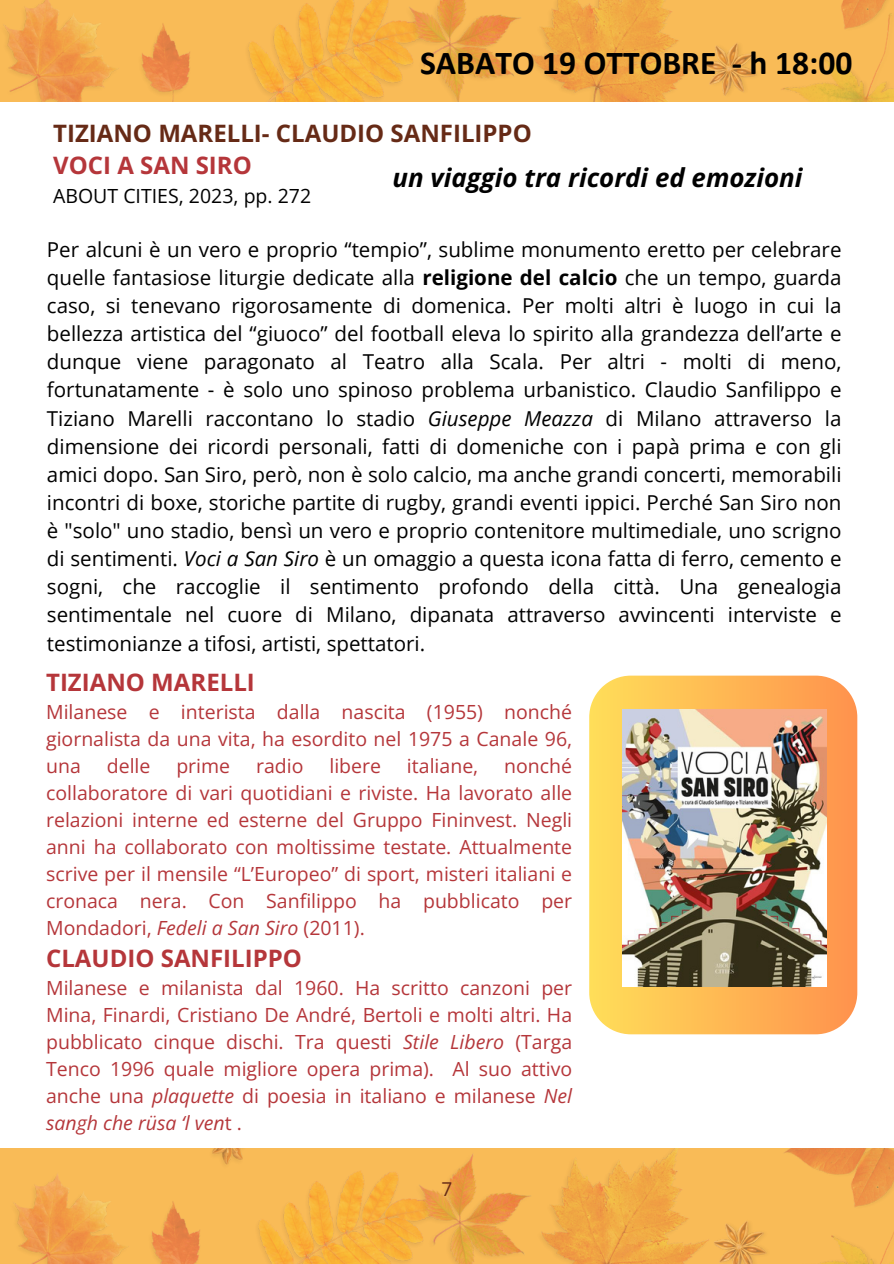
<style>
.page{position:relative;width:894px;height:1264px;background:#fff}
.page>*{position:absolute;margin:0;border:0;box-sizing:border-box;transform-origin:0 0}
.t1{font:700 33.6px "Calibri";color:#000}
.t2{font:italic 700 25.95px "Open Sans";color:#000}
.t3{font:700 24px/32.7px "Open Sans";color:#662a16}
.t4{font:700 24px "Open Sans";color:#b5363a}
.t5{font:20.55px/28.2px "Open Sans";color:#000;text-align:justify}
.t6{font:19.5px/27px "Open Sans";color:#b5363a;text-align:justify}
.t7{font:19.5px "Open Sans";color:#000}
.t8{font:19.05px "Open Sans";color:#662a16}
.s1{color:#b5363a}
.s2{font-weight:700}
.s3{font-style:italic}
</style>
<div class="page">
<img style="left:0;top:0;width:893px;height:102px">
<svg style="left:589px;top:675px;width:268px;height:359px;background:#febb5b"></svg>
<img style="left:0;top:1148px;width:893px;height:115px">
<img style="left:622px;top:710px;width:204px;height:276px">
<p class="t1" style="left:420px;top:49px;width:433px">SABATO 19 OTTOBRE - h 18:00</p>
<h3 class="t3" style="left:53px;top:116px;width:480px">TIZIANO MARELLI- CLAUDIO SANFILIPPO<br><span class="s1">VOCI A SAN SIRO</span></h3>
<h3 class="t7" style="left:53px;top:182px;width:259px">ABOUT CITIES, 2023, pp. 272</h3>
<p class="t2" style="left:392px;top:159px;width:411px">un viaggio tra ricordi ed emozioni</p>
<p class="t5" style="left:47px;top:234px;width:795px">Per alcuni è un vero e proprio “tempio”, sublime monumento eretto per celebrare quelle fantasiose liturgie dedicate alla <span class="s2">religione del calcio</span> che un tempo, guarda caso, si tenevano rigorosamente di domenica. Per molti altri è luogo in cui la bellezza artistica del “giuoco” del football eleva lo spirito alla grandezza dell’arte e dunque viene paragonato al Teatro alla Scala. Per altri - molti di meno, fortunatamente - è solo uno spinoso problema urbanistico. Claudio Sanfilippo e Tiziano Marelli raccontano lo stadio <span class="s3">Giuseppe Meazza</span> di Milano attraverso la dimensione dei ricordi personali, fatti di domeniche con i papà prima e con gli amici dopo. San Siro, però, non è solo calcio, ma anche grandi concerti, memorabili incontri di boxe, storiche partite di rugby, grandi eventi ippici. Perché San Siro non è "solo" uno stadio, bensì un vero e proprio contenitore multimediale, uno scrigno di sentimenti. <span class="s3">Voci a San Siro</span> è un omaggio a questa icona fatta di ferro, cemento e sogni, che raccoglie il sentimento profondo della città. Una genealogia sentimentale nel cuore di Milano, dipanata attraverso avvincenti interviste e testimonianze a tifosi, artisti, spettatori.</p>
<h2 class="t4" style="left:46px;top:665px;width:210px">TIZIANO MARELLI</h2>
<p class="t6" style="left:46px;top:698px;width:527px">Milanese e interista dalla nascita (1955) nonché giornalista da una vita, ha esordito nel 1975 a Canale 96, una</p>
<p class="t6" style="left:46px;top:752px;width:527px;text-indent:458px">nonché collaboratore di vari quotidiani e riviste. Ha lavorato alle relazioni interne ed esterne del Gruppo Fininvest. Negli anni ha collaborato con moltissime testate. Attualmente scrive per il mensile “L’Europeo” di sport, misteri italiani e cronaca nera. Con Sanfilippo ha pubblicato per Mondadori, <span class="s3">Fedeli a San Siro</span> (2011).</p>
<p class="t4" style="left:46px;top:941px;width:257px">CLAUDIO SANFILIPPO</p>
<p class="t6" style="left:46px;top:973px;width:527px">Milanese e milanista dal 1960. Ha scritto canzoni per Mina, Finardi, Cristiano De André, Bertoli e molti altri. Ha pubblicato cinque dischi. Tra questi <span class="s3">Stile Libero</span> (Targa Tenco 1996 quale migliore opera prima). Al suo attivo anche una <span class="s3">plaquette</span> di poesia in italiano e milanese <span class="s3">Nel sangh che rüsa ‘l ven</span>t .</p>
<p class="t6" style="left:107px;top:752px;width:45px">delle</p>
<p class="t6" style="left:176px;top:752px;width:55px">prime</p>
<p class="t6" style="left:256px;top:752px;width:49px">radio</p>
<p class="t6" style="left:329px;top:752px;width:53px">libere</p>
<p class="t6" style="left:407px;top:752px;width:73px">italiane,</p>
<p class="t8" style="left:441px;top:1175px;width:12px">7</p>
</div>
